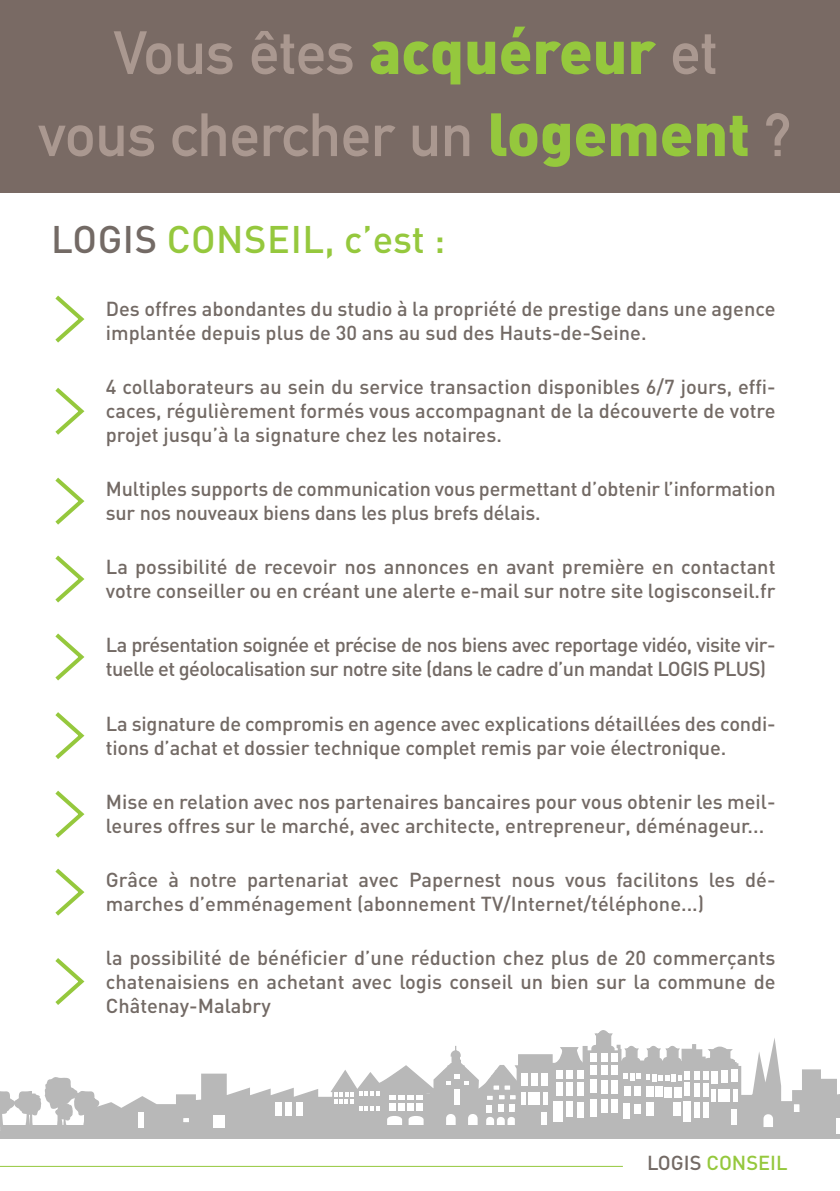
<style>
.page{position:relative;width:840px;height:1191px;background:#fff}
.page>*{position:absolute;margin:0;border:0;box-sizing:border-box;transform-origin:0 0}
.t1{font:700 60px/82px "DIN Alternate";color:#aa9890;text-align:center}
.t2{font:500 38px "DIN";letter-spacing:.015em;color:#95c83d}
.t3{font:500 20px/24px "DIN";color:#736a65}
.t4{font:500 20px/24px "DIN";letter-spacing:-.03em;color:#736a65}
.t5{font:500 20px "DIN";color:#95c83d}
.s1{font-family:"DIN";font-weight:900;color:#95c83d}
.s2{color:#736a65}
</style>
<div class="page">
<div style="left:0;top:0;width:839px;height:193px;background:#796a64"></div>
<div style="left:0;top:1125px;width:839px;height:13px;background:#b8b8b8"></div>
<hr style="left:836px;top:1118px;width:3px;height:15px;background:#fff">
<svg style="left:0;top:1030px;width:839px;height:98px"></svg>
<hr style="left:0;top:1165px;width:622px;height:1px;background:#95c83d">
<svg style="left:55px;top:295px;width:30px;height:48px"></svg>
<svg style="left:55px;top:388px;width:30px;height:47px"></svg>
<svg style="left:55px;top:477px;width:30px;height:48px"></svg>
<svg style="left:55px;top:555px;width:30px;height:48px"></svg>
<svg style="left:55px;top:633px;width:30px;height:48px"></svg>
<svg style="left:55px;top:712px;width:30px;height:47px"></svg>
<svg style="left:55px;top:790px;width:30px;height:48px"></svg>
<svg style="left:55px;top:868px;width:30px;height:48px"></svg>
<svg style="left:55px;top:958px;width:30px;height:47px"></svg>
<h1 class="t1" style="left:39px;top:8px;width:754px">Vous êtes <span class="s1">acquéreur</span> et<br>vous chercher un <span class="s1">logement</span> ?</h1>
<h2 class="t2" style="left:51px;top:215px;width:395px"><span class="s2">LOGIS</span> CONSEIL, c’est :</h2>
<p class="t3" style="left:106px;top:296px;width:670px">Des offres abondantes du studio à la propriété de prestige dans une agence implantée depuis plus de 30 ans au sud des Hauts-de-Seine.</p>
<p class="t3" style="left:106px;top:374px;width:671px;text-align:justify">4 collaborateurs au sein du service transaction disponibles 6/7 jours, effi&shy;caces, régulièrement formés vous accompagnant de la découverte de votre projet jusqu’à la signature chez les notaires.</p>
<p class="t3" style="left:106px;top:476px;width:671px">Multiples supports de communication vous permettant d’obtenir l’information sur nos nouveaux biens dans les plus brefs délais.</p>
<p class="t3" style="left:106px;top:554px;width:670px">La possibilité de recevoir nos annonces en avant première en contactant votre conseiller ou en créant une alerte e-mail sur notre site logisconseil.fr</p>
<p class="t4" style="left:106px;top:632px;width:670px">La présentation soignée et précise de nos biens avec reportage vidéo, visite vir&shy;tuelle et géolocalisation sur notre site (dans le cadre d’un mandat LOGIS PLUS)</p>
<p class="t3" style="left:106px;top:711px;width:671px">La signature de compromis en agence avec explications détaillées des condi&shy;tions d’achat et dossier technique complet remis par voie électronique.</p>
<p class="t3" style="left:106px;top:789px;width:670px">Mise en relation avec nos partenaires bancaires pour vous obtenir les meil&shy;leures offres sur le marché, avec architecte, entrepreneur, déménageur...</p>
<p class="t3" style="left:106px;top:867px;width:671px">Grâce à notre partenariat avec Papernest nous vous facilitons les dé&shy;marches d’emménagement (abonnement TV/Internet/téléphone...)</p>
<p class="t3" style="left:106px;top:945px;width:670px;text-align:justify">la possibilité de bénéficier d’une réduction chez plus de 20 commerçants chatenaisiens en achetant avec logis conseil un bien sur la commune de Châtenay-Malabry</p>
<p class="t5" style="left:646px;top:1150px;width:142px"><span class="s2">LOGIS</span> CONSEIL</p>
</div>
